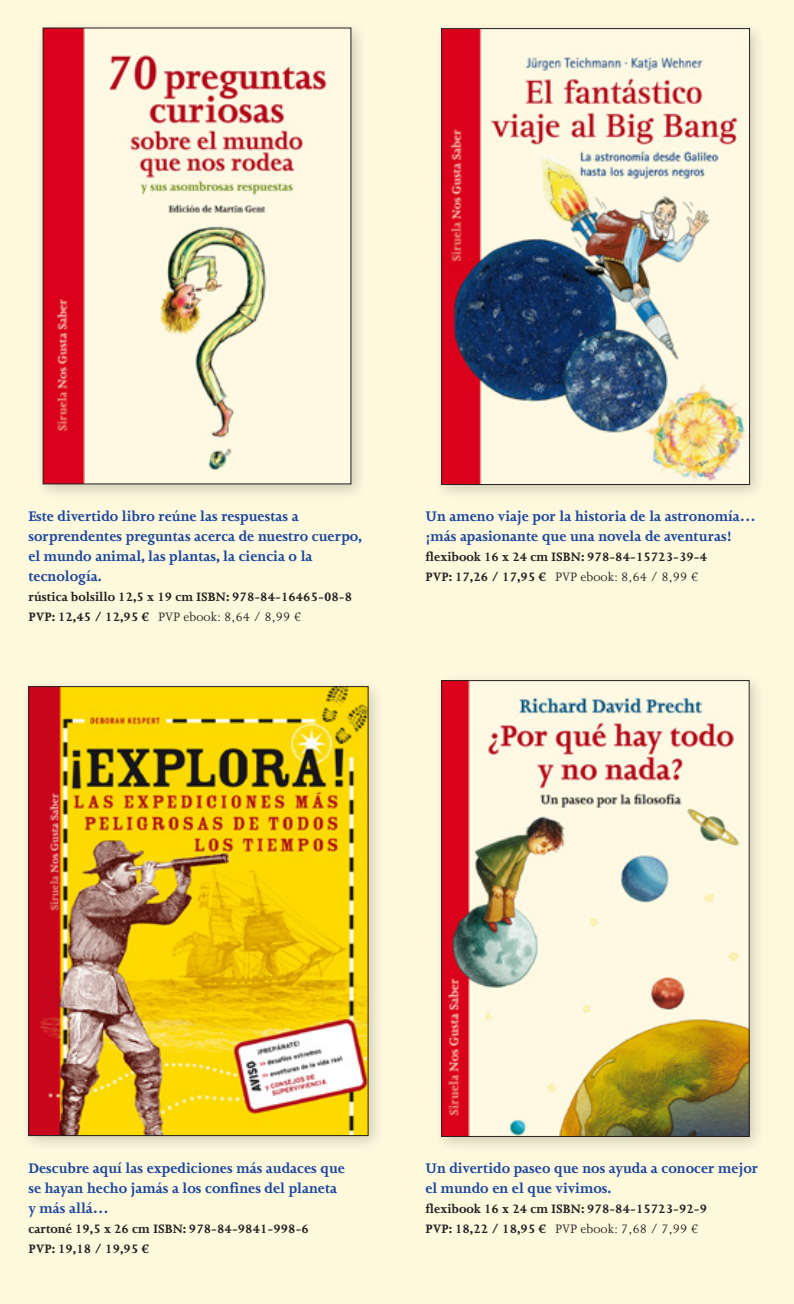
<style>
.page{position:relative;width:794px;height:1304px;background:#fef8dd}
.page>*{position:absolute;margin:0;border:0;box-sizing:border-box;transform-origin:0 0}
.TEXTO{font:700 16px/20px "Joanna MT Std";color:#1a469d}
.TECNICA{font:700 14px "Joanna MT Std";color:#231f20}
.TECNICA-2{font:14px "Joanna MT Std";color:#231f20}
.TEXTO-2{font:700 14px "Joanna MT Std";color:#231f20}
.s1{font-weight:700}
</style>
<div class="page">
<div style="left:35px;top:20px;width:332px;height:480px;background:#231f20;opacity:.2"></div>
<img style="left:45px;top:30px;width:304px;height:452px">
<div style="left:20px;top:678px;width:365px;height:474px;background:#231f20;opacity:.2"></div>
<img style="left:30px;top:688px;width:336px;height:446px">
<div style="left:28px;top:686px;width:340px;height:450px;border:1px solid #231f20"></div>
<div style="left:433px;top:20px;width:333px;height:481px;background:#231f20;opacity:.2"></div>
<img style="left:443px;top:30px;width:305px;height:453px">
<div style="left:441px;top:28px;width:309px;height:457px;border:1px solid #231f20"></div>
<div style="left:433px;top:672px;width:332px;height:481px;background:#231f20;opacity:.2"></div>
<img style="left:443px;top:682px;width:304px;height:453px">
<div style="left:441px;top:680px;width:308px;height:457px;border:1px solid #231f20"></div>
<p class="TEXTO" style="left:28px;top:506px;width:335px">Este divertido libro reúne las respuestas a sorprendentes preguntas acerca de nuestro cuerpo, el mundo animal, las plantas, la ciencia o la tecnología.</p>
<p class="TECNICA" style="left:28px;top:589px;width:325px">rústica bolsillo 12,5 x 19 cm ISBN: 978-84-16465-08-8</p>
<p class="TECNICA-2" style="left:28px;top:609px;width:274px"><span class="s1">PVP: 12,45 / 12,95 €</span> PVP ebook: 8,64 / 8,99 €</p>
<p class="TEXTO" style="left:425px;top:506px;width:332px">Un ameno viaje por la historia de la astronomía… ¡más apasionante que una novela de aventuras!</p>
<p class="TECNICA" style="left:425px;top:549px;width:283px">flexibook 16 x 24 cm ISBN: 978-84-15723-39-4</p>
<p class="TECNICA-2" style="left:425px;top:569px;width:274px"><span class="s1">PVP: 17,26 / 17,95 €</span> PVP ebook: 8,64 / 8,99 €</p>
<p class="TEXTO" style="left:28px;top:1158px;width:318px">Descubre aquí las expediciones más audaces que se hayan hecho jamás a los confines del planeta y más allá…</p>
<p class="TEXTO-2" style="left:28px;top:1221px;width:282px">cartoné 19,5 x 26 cm ISBN: 978-84-9841-998-6</p>
<p class="TECNICA" style="left:28px;top:1241px;width:122px">PVP: 19,18 / 19,95 €</p>
<p class="TEXTO" style="left:425px;top:1158px;width:334px">Un divertido paseo que nos ayuda a conocer mejor el mundo en el que vivimos.</p>
<p class="TECNICA" style="left:425px;top:1201px;width:283px">flexibook 16 x 24 cm ISBN: 978-84-15723-92-9</p>
<p class="TECNICA-2" style="left:425px;top:1221px;width:274px"><span class="s1">PVP: 18,22 / 18,95 €</span> PVP ebook: 7,68 / 7,99 €</p>
</div>
